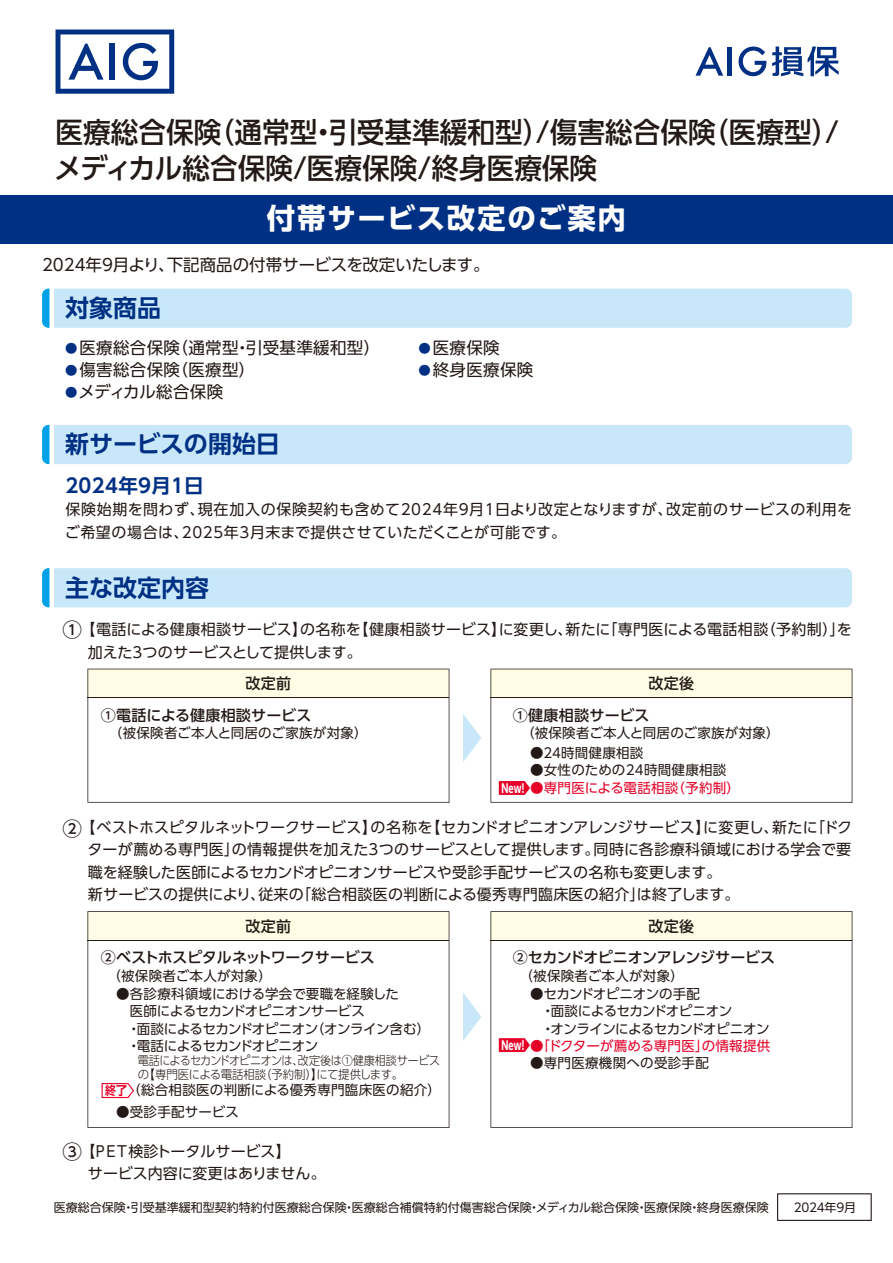
<style>
.page{position:relative;width:893px;height:1263px;background:#fff}
.page>*{position:absolute;margin:0;border:0;box-sizing:border-box;transform-origin:0 0}
.t1{font:500 28.5px/35.5px "UD Shin Go Pro";color:#231916}
.t2{font:700 28.5px "UD Shin Go Pro";letter-spacing:.06em;color:#fff}
.t3{font:700 24px "UD Shin Go Pro De";color:#003083}
.t4{font:700 19.5px "UD Shin Go Pro De";letter-spacing:.02em;color:#003083}
.t5{font:500 19.5px "UD Shin Go Pro";color:#231916}
.t6{font:16.5px "UD Shin Go Pro";letter-spacing:.02em;color:#231916}
.t7{font:16.5px "UD Shin Go Pro";color:#231916}
.t8{font:15px/22.5px "UD Shin Go Pro";letter-spacing:.015em;color:#231916}
.t9{font:500 15px/31.7px "UD Shin Go Pro";letter-spacing:.005em;color:#231916}
.t10{font:500 15px/31.7px "UD Shin Go Pro";letter-spacing:-.015em;color:#231916}
.t11{font:500 15px/31.7px "UD Shin Go Pro";letter-spacing:-.025em;color:#231916}
.t12{font:13.5px "UD Shin Go Pro";letter-spacing:.015em;color:#231916}
.t13{font:13.5px/17.4px "UD Shin Go Pro";letter-spacing:-.045em;color:#231916}
.t14{font:13.5px/17.4px "UD Shin Go Pro";letter-spacing:-.01em;color:#231916}
.t15{font:13.5px "UD Shin Go Pro";letter-spacing:.02em;color:#e60028}
.t16{font:700 12.15px "UD Shin Go Pro";color:#fff;scale:.7 1}
.t17{font:700 12.15px "UD Shin Go Pro De";color:#e60028;scale:.9 1}
.t18{font:12px "UD Shin Go Pro";color:#231916}
.t19{font:300 12px/13.5px "UD Shin Go Pro";letter-spacing:-.02em;color:#231916;scale:.92 1}
.t20{font:12px "UD Shin Go Pro";letter-spacing:-.02em;color:#231916}
.s1{font-size:12.3px;color:#003083}
</style>
<div class="page">
<svg style="left:463px;top:714px;width:18px;height:48px"></svg>
<svg style="left:463px;top:993px;width:18px;height:48px"></svg>
<svg style="left:56px;top:30px;width:118px;height:64px"></svg>
<svg style="left:695px;top:47px;width:28px;height:29px"></svg>
<hr style="left:728px;top:47px;width:4px;height:29px;background:#003083">
<svg style="left:738px;top:47px;width:28px;height:29px"></svg>
<svg style="left:772px;top:47px;width:67px;height:29px"></svg>
<div style="left:0;top:195px;width:893px;height:49px;background:#003083"></div>
<div style="left:42px;top:289px;width:810px;height:39px;background:#c8e8fa"></div>
<div style="left:42px;top:425px;width:810px;height:39px;background:#c8e8fa"></div>
<div style="left:42px;top:568px;width:810px;height:39px;background:#c8e8fa"></div>
<svg style="left:777px;top:1193px;width:95px;height:28px"></svg>
<svg style="left:87px;top:669px;width:362px;height:134px"></svg>
<hr style="left:88px;top:697px;width:361px;height:1px;background:#231916">
<svg style="left:490px;top:669px;width:362px;height:134px"></svg>
<hr style="left:491px;top:697px;width:361px;height:1px;background:#231916">
<svg style="left:87px;top:911px;width:362px;height:217px"></svg>
<hr style="left:88px;top:940px;width:361px;height:1px;background:#231916">
<svg style="left:490px;top:911px;width:362px;height:217px"></svg>
<hr style="left:491px;top:940px;width:361px;height:1px;background:#231916">
<svg style="left:499px;top:781px;width:31px;height:14px"></svg>
<svg style="left:499px;top:1038px;width:31px;height:14px"></svg>
<svg style="left:102px;top:1083px;width:32px;height:15px"></svg>
<h1 class="t1" style="left:54px;top:114px;width:787px">医療総合保険（通常型・引受基準緩和型）/傷害総合保険（医療型）/メディカル総合保険/医療保険/終身医療保険</h1>
<h1 class="t2" style="left:267px;top:195px;width:361px">付帯サービス改定のご案内</h1>
<p class="t7" style="left:42px;top:251px;width:449px">2024年9月より、下記商品の付帯サービスを改定いたします。</p>
<h2 class="t3" style="left:65px;top:289px;width:97px">対象商品</h2>
<p class="t6" style="left:65px;top:335px;width:316px"><span class="s1">●</span>医療総合保険（通常型・引受基準緩和型）</p>
<p class="t6" style="left:65px;top:357px;width:192px"><span class="s1">●</span>傷害総合保険（医療型）</p>
<p class="t7" style="left:65px;top:379px;width:159px"><span class="s1">●</span>メディカル総合保険</p>
<h2 class="t3" style="left:65px;top:425px;width:216px">新サービスの開始日</h2>
<p class="t6" style="left:418px;top:335px;width:83px"><span class="s1">●</span>医療保険</p>
<p class="t6" style="left:418px;top:357px;width:116px"><span class="s1">●</span>終身医療保険</p>
<h3 class="t4" style="left:65px;top:469px;width:140px">2024年9月1日</h3>
<p class="t8" style="left:65px;top:498px;width:789px">保険始期を問わず、現在加入の保険契約も含めて2024年9月1日より改定となりますが、改定前のサービスの利用をご希望の場合は、2025年3月末まで提供させていただくことが可能です。</p>
<h2 class="t3" style="left:65px;top:568px;width:145px">主な改定内容</h2>
<h3 class="t5" style="left:63px;top:614px;width:21px">①</h3>
<p class="t8" style="left:88px;top:618px;width:765px;text-indent:-7px">【電話による健康相談サービス】の名称を【健康相談サービス】に変更し、新たに「専門医による電話相談（予約制）」を加えた3つのサービスとして提供します。</p>
<p class="t9" style="left:101px;top:667px;width:212px;text-indent:145px">改定前<br>①電話による健康相談サービス</p>
<p class="t12" style="left:109px;top:721px;width:260px">（被保険者ご本人と同居のご家族が対象）</p>
<p class="t9" style="left:513px;top:667px;width:183px;text-indent:136px">改定後<br>①健康相談サービス</p>
<p class="t12" style="left:521px;top:721px;width:260px">（被保険者ご本人と同居のご家族が対象）</p>
<p class="t12" style="left:530px;top:742px;width:115px">●２４時間健康相談</p>
<p class="t12" style="left:530px;top:759px;width:198px">●女性のための24時間健康相談</p>
<p class="t15" style="left:530px;top:777px;width:212px">●専門医による電話相談（予約制）</p>
<p class="t16" style="left:502px;top:778px;width:38px">New！</p>
<h3 class="t5" style="left:63px;top:812px;width:21px">②</h3>
<p class="t8" style="left:87px;top:815px;width:766px;text-indent:-7px">【ベストホスピタルネットワークサービス】の名称を【セカンドオピニオンアレンジサービス】に変更し、新たに「ドクターが薦める専門医」の情報提供を加えた3つのサービスとして提供します。同時に各診療科領域における学会で要職を経験した医師によるセカンドオピニオンサービスや受診手配サービスの名称も変更します。<br>新サービスの提供により、従来の「総合相談医の判断による優秀専門臨床医の紹介」は終了します。</p>
<p class="t10" style="left:101px;top:909px;width:275px;text-indent:145px">改定前<br>②ベストホスピタルネットワークサービス</p>
<p class="t12" style="left:101px;top:964px;width:173px">　（被保険者ご本人が対象）</p>
<p class="t14" style="left:116px;top:984px;width:285px">●各診療科領域における学会で要職を経験した　医師によるセカンドオピニオンサービス</p>
<p class="t13" style="left:127px;top:1019px;width:305px">・面談によるセカンドオピニオン（オンライン含む）・電話によるセカンドオピニオン</p>
<p class="t12" style="left:127px;top:1079px;width:315px">（総合相談医の判断による優秀専門臨床医の紹介）</p>
<p class="t12" style="left:116px;top:1100px;width:124px">●受診手配サービス</p>
<p class="t19" style="left:138px;top:1054px;width:330px">電話によるセカンドオピニオンは、改定後は①健康相談サービスの【専門医による電話相談（予約制）】にて提供します。</p>
<p class="t17" style="left:105px;top:1081px;width:26px">終了</p>
<h3 class="t5" style="left:63px;top:1136px;width:21px">③</h3>
<p class="t8" style="left:88px;top:1139px;width:240px;text-indent:-7px">【PET検診トータルサービス】<br>サービス内容に変更はありません。</p>
<p class="t11" style="left:513px;top:909px;width:264px;text-indent:136px">改定後<br>②セカンドオピニオンアレンジサービス</p>
<p class="t12" style="left:513px;top:964px;width:173px">　（被保険者ご本人が対象）</p>
<p class="t13" style="left:541px;top:984px;width:230px;text-indent:-11px">●セカンドオピニオンの手配<br>・面談によるセカンドオピニオン<br>・オンラインによるセカンドオピニオン</p>
<p class="t15" style="left:530px;top:1034px;width:242px">●「ドクターが薦める専門医」の情報提供</p>
<p class="t12" style="left:530px;top:1052px;width:180px">●専門医療機関への受診手配</p>
<p class="t16" style="left:502px;top:1035px;width:38px">New！</p>
<p class="t18" style="left:54px;top:1197px;width:717px">医療総合保険・引受基準緩和型契約特約付医療総合保険・医療総合補償特約付傷害総合保険・メディカル総合保険・医療保険・終身医療保険</p>
<p class="t20" style="left:794px;top:1197px;width:64px">2024年9月</p>
</div>
